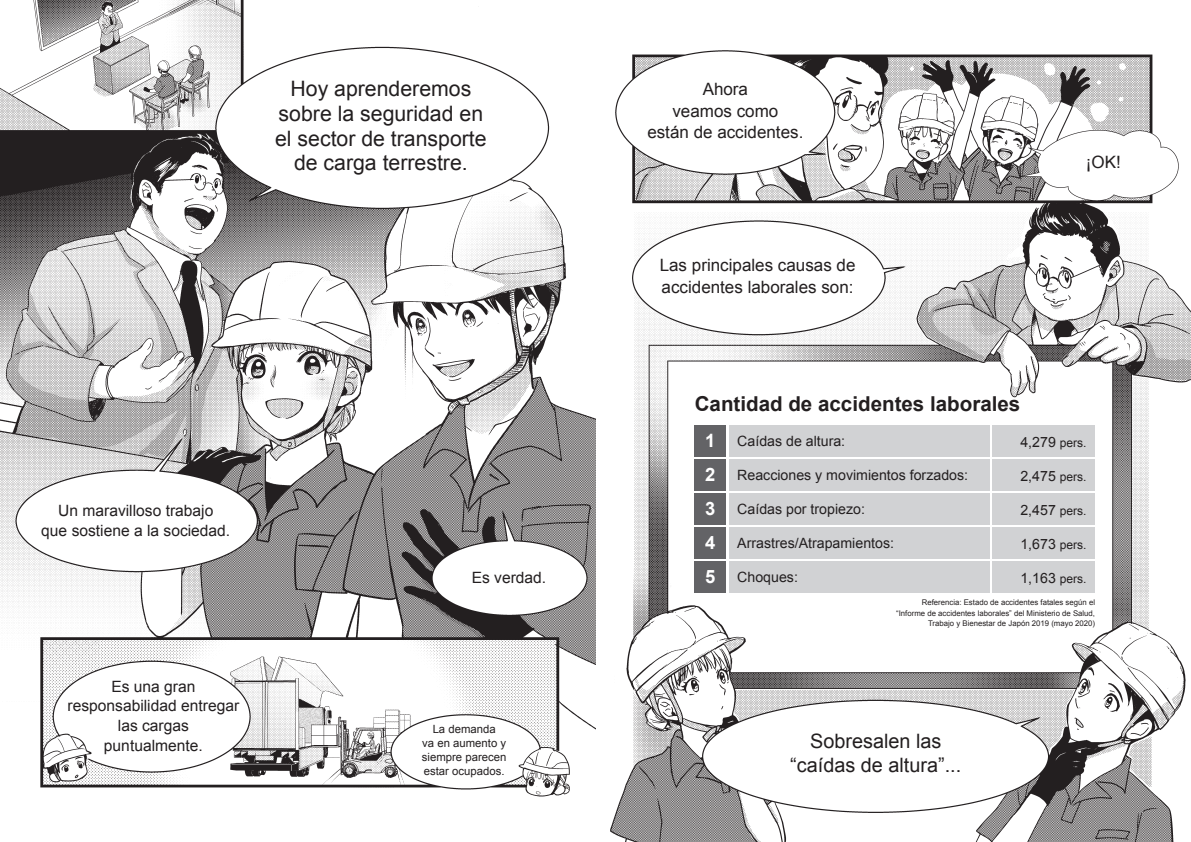
<style>
.page{position:relative;width:1191px;height:842px;background:#fff}
.page>*{position:absolute;margin:0;border:0;box-sizing:border-box;transform-origin:0 0}
.労災_マンガセリフA_L3{font:21.3px "Arial";color:#231f20}
.発生件数_見出し{font:700 20.6px "Arial";color:#231f20}
.労災_マンガセリフA_L2{font:19.8px "Arial";color:#231f20}
.発生件数_No{font:700 18.4px "Arial";color:#fff}
.労災_マンガセリフA_L1{font:17px "Arial";color:#231f20}
.労災_マンガ_Arial_基本{font:15.6px "Arial";color:#231f20}
.発生件数_項目_1L{font:14.2px "Arial";color:#231f20}
.発生件数_数値{font:14.2px "Arial";color:#231f20}
.労災_マンガ_Arial_S3{font:11.3px "Arial";color:#231f20}
.発生件数_注{font:7.8px "Arial";color:#231f20}
.s1{font-size:12px}
</style>
<div class="page">
<img style="left:0;top:0;width:1191px;height:842px">
<div style="left:694px;top:425px;width:32px;height:31px;background:#636366"></div>
<div style="left:729px;top:425px;width:260px;height:31px;background:#d1d2d4"></div>
<div style="left:992px;top:425px;width:103px;height:31px;background:#d1d2d4"></div>
<div style="left:694px;top:459px;width:32px;height:31px;background:#636366"></div>
<div style="left:729px;top:459px;width:260px;height:31px;background:#d1d2d4"></div>
<div style="left:992px;top:459px;width:103px;height:31px;background:#d1d2d4"></div>
<div style="left:694px;top:493px;width:32px;height:31px;background:#636366"></div>
<div style="left:729px;top:493px;width:260px;height:31px;background:#d1d2d4"></div>
<div style="left:992px;top:493px;width:103px;height:31px;background:#d1d2d4"></div>
<div style="left:694px;top:527px;width:32px;height:31px;background:#636366"></div>
<div style="left:729px;top:527px;width:260px;height:31px;background:#d1d2d4"></div>
<div style="left:992px;top:527px;width:103px;height:31px;background:#d1d2d4"></div>
<div style="left:694px;top:561px;width:32px;height:31px;background:#636366"></div>
<div style="left:729px;top:561px;width:260px;height:31px;background:#d1d2d4"></div>
<div style="left:992px;top:561px;width:103px;height:31px;background:#d1d2d4"></div>
<p class="労災_マンガセリフA_L3" style="left:290px;top:74px;width:182px">Hoy aprenderemos</p>
<p class="労災_マンガセリフA_L3" style="left:279px;top:99px;width:206px">sobre la seguridad en</p>
<p class="労災_マンガセリフA_L3" style="left:275px;top:124px;width:213px">el sector de transporte</p>
<p class="労災_マンガセリフA_L3" style="left:294px;top:149px;width:175px">de carga terrestre.</p>
<p class="労災_マンガ_Arial_基本" style="left:58px;top:500px;width:157px">Un maravilloso trabajo</p>
<p class="労災_マンガ_Arial_基本" style="left:41px;top:520px;width:190px">que sostiene a la sociedad.</p>
<p class="労災_マンガ_Arial_基本" style="left:111px;top:676px;width:86px">Es una gran</p>
<p class="労災_マンガ_Arial_基本" style="left:68px;top:696px;width:173px">responsabilidad entregar</p>
<p class="労災_マンガ_Arial_基本" style="left:118px;top:715px;width:73px">las cargas</p>
<p class="労災_マンガ_Arial_基本" style="left:104px;top:735px;width:100px">puntualmente.</p>
<p class="労災_マンガ_Arial_基本" style="left:472px;top:567px;width:76px">Es verdad.</p>
<p class="労災_マンガ_Arial_S3" style="left:433px;top:721px;width:65px">La demanda</p>
<p class="労災_マンガ_Arial_S3" style="left:422px;top:735px;width:85px">va en aumento y</p>
<p class="労災_マンガ_Arial_S3" style="left:422px;top:750px;width:86px">siempre parecen</p>
<p class="労災_マンガ_Arial_S3" style="left:424px;top:764px;width:82px">estar ocupados.</p>
<p class="労災_マンガセリフA_L1" style="left:702px;top:77px;width:47px">Ahora</p>
<p class="労災_マンガセリフA_L1" style="left:672px;top:99px;width:107px">veamos como</p>
<p class="労災_マンガセリフA_L1" style="left:647px;top:121px;width:157px">están de accidentes.</p>
<p class="労災_マンガセリフA_L1" style="left:659px;top:254px;width:197px">Las principales causas de</p>
<p class="労災_マンガセリフA_L1" style="left:661px;top:276px;width:193px">accidentes laborales son:</p>
<p class="発生件数_見出し" style="left:694px;top:390px;width:327px">Cantidad de accidentes laborales</p>
<p class="労災_マンガセリフA_L1" style="left:1085px;top:151px;width:36px">¡OK!</p>
<p class="発生件数_No" style="left:705px;top:429px;width:12px">1</p>
<p class="発生件数_項目_1L" style="left:737px;top:432px;width:109px">Caídas de altura:</p>
<p class="発生件数_数値" style="left:1020px;top:433px;width:68px">4,279 <span class="s1">pers.</span></p>
<p class="発生件数_No" style="left:705px;top:463px;width:12px">2</p>
<p class="発生件数_項目_1L" style="left:737px;top:466px;width:232px">Reacciones y movimientos forzados:</p>
<p class="発生件数_数値" style="left:1020px;top:467px;width:68px">2,475 <span class="s1">pers.</span></p>
<p class="発生件数_No" style="left:705px;top:497px;width:12px">3</p>
<p class="発生件数_項目_1L" style="left:737px;top:500px;width:129px">Caídas por tropiezo:</p>
<p class="発生件数_数値" style="left:1020px;top:501px;width:68px">2,457 <span class="s1">pers.</span></p>
<p class="発生件数_No" style="left:705px;top:531px;width:12px">4</p>
<p class="発生件数_項目_1L" style="left:737px;top:534px;width:158px">Arrastres/Atrapamientos:</p>
<p class="発生件数_数値" style="left:1020px;top:535px;width:68px">1,673 <span class="s1">pers.</span></p>
<p class="発生件数_No" style="left:705px;top:565px;width:12px">5</p>
<p class="発生件数_項目_1L" style="left:737px;top:568px;width:62px">Choques:</p>
<p class="発生件数_数値" style="left:1020px;top:569px;width:68px">1,163 <span class="s1">pers.</span></p>
<p class="発生件数_注" style="left:921px;top:597px;width:175px">Referencia: Estado de accidentes fatales según el</p>
<p class="発生件数_注" style="left:896px;top:608px;width:200px">“Informe de accidentes laborales” del Ministerio de Salud,</p>
<p class="発生件数_注" style="left:928px;top:618px;width:168px">Trabajo y Bienestar de Japón 2019 (mayo 2020)</p>
<p class="労災_マンガセリフA_L2" style="left:810px;top:728px;width:133px">Sobresalen las</p>
<p class="労災_マンガセリフA_L2" style="left:790px;top:752px;width:172px">“caídas de altura”...</p>
</div>
